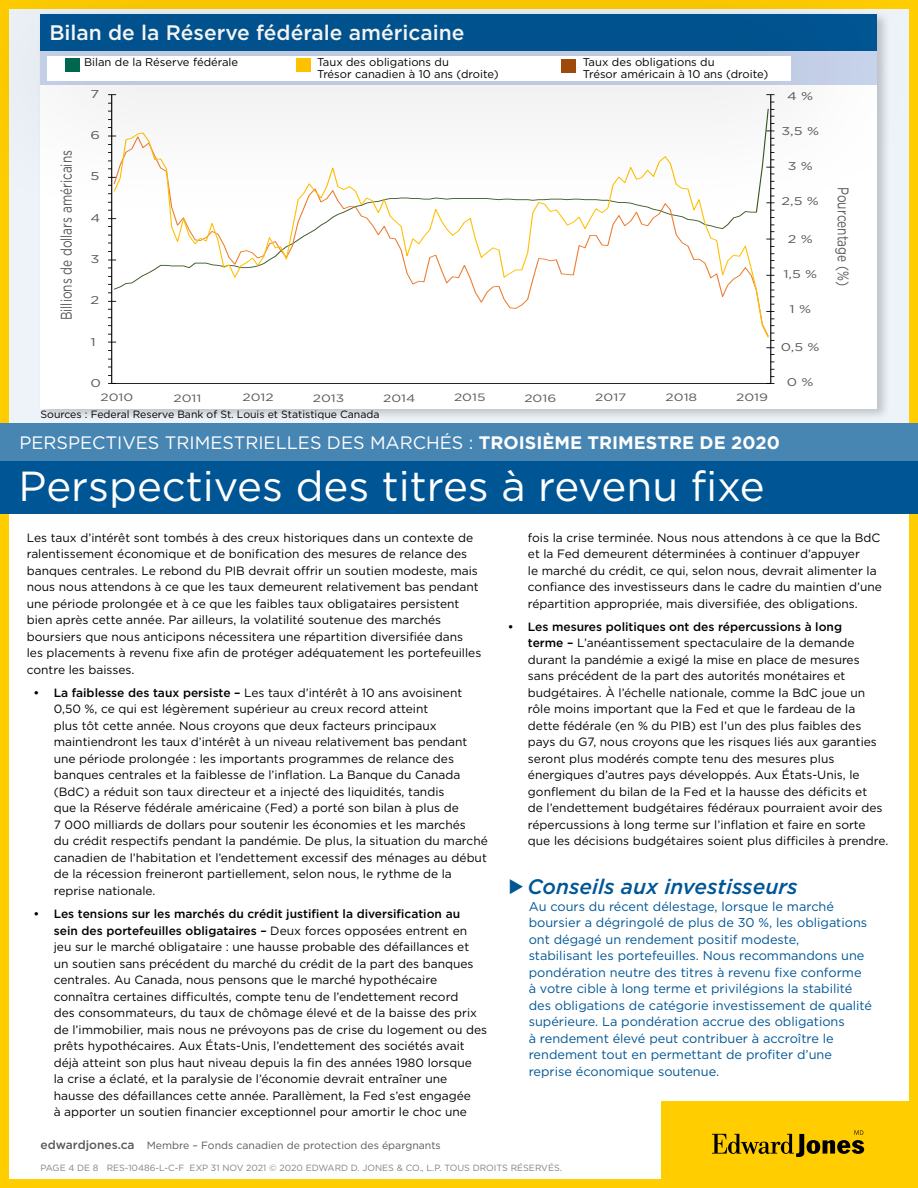
<style>
.page{position:relative;width:918px;height:1188px;background:#fff}
.page>*{position:absolute;margin:0;border:0;box-sizing:border-box;transform-origin:0 0}
.t1{font:42px "Gotham";color:#fff}
.t2{font:500 21px "Gotham";color:#fff}
.t3{font:italic 500 21px "Gotham";color:#005695}
.t4{font:18px "Gotham";color:#fff}
.t5{font:15.45px "Gotham";color:#595959;scale:.77 1}
.t6{font:12.75px/16.5px "Gotham";color:#005695}
.t7{font:12px/16.5px "Gotham";color:#000}
.t8{font:11.25px/12px "Gotham";color:#000}
.t9{font:11.25px "Gotham";color:#595959;scale:1.3 1}
.t10{font:11.1px "Gotham";color:#595959;scale:1.29 1}
.t11{font:10.65px "Gotham";color:#595959;scale:1.29 1}
.t12{font:10.5px "Gotham";color:#58595b}
.t13{font:10.5px "Gotham";color:#000}
.t14{font:9px "Gotham";color:#808285}
.s1{font-weight:700}
.s2{font-weight:500}
.s3{font-weight:500;font-size:12px}
</style>
<div class="page">
<div style="left:1px;top:0;width:917px;height:466px;background:#edf3f8"></div>
<div style="left:0;top:0;width:918px;height:1188px;border:9px solid #ffcd00"></div>
<div style="left:662px;top:1102px;width:256px;height:86px;background:#ffcd00"></div>
<div style="left:0;top:423px;width:918px;height:91px;background:#005695"></div>
<div style="left:0;top:423px;width:918px;height:38px;background:#4785b3"></div>
<svg style="left:712px;top:1130px;width:152px;height:27px"></svg>
<div style="left:37px;top:11px;width:853px;height:410px;background:#000;opacity:.2"></div>
<div style="left:40px;top:14px;width:837px;height:394px;background:#fff"></div>
<hr style="left:771px;top:95px;width:1px;height:288px;background:#000">
<hr style="left:111px;top:95px;width:1px;height:288px;background:#000">
<hr style="left:112px;top:383px;width:659px;height:1px;background:#000">
<svg style="left:113px;top:230px;width:656px;height:108px"></svg>
<div style="left:0;top:0;width:918px;height:230px;background:#000;opacity:.12"></div>
<div style="left:48px;top:56px;width:743px;height:25px;background:#fff"></div>
<div style="left:65px;top:59px;width:14px;height:13px;background:#00674e"></div>
<div style="left:296px;top:59px;width:14px;height:13px;background:#ffc000"></div>
<div style="left:562px;top:59px;width:14px;height:13px;background:#9d4a0a"></div>
<h2 class="t2" style="left:49px;top:19px;width:417px">Bilan de la Réserve fédérale américaine</h2>
<p class="t8" style="left:84px;top:56px;width:156px">Bilan de la Réserve fédérale</p>
<p class="t8" style="left:317px;top:56px;width:183px">Taux des obligations du<br>Trésor canadien à 10 ans (droite)</p>
<p class="t8" style="left:583px;top:56px;width:187px">Taux des obligations du<br>Trésor américain à 10 ans (droite)</p>
<p class="t9" style="left:91px;top:87px;width:8px">7</p>
<p class="t5" style="left:56px;top:320px;width:223px;rotate:-90deg">Billions de dollars américains</p>
<p class="t9" style="left:91px;top:128px;width:9px">6</p>
<p class="t9" style="left:91px;top:169px;width:8px">5</p>
<p class="t9" style="left:91px;top:211px;width:9px">4</p>
<p class="t9" style="left:91px;top:252px;width:8px">3</p>
<p class="t9" style="left:91px;top:293px;width:8px">2</p>
<p class="t9" style="left:91px;top:334px;width:6px">1</p>
<p class="t9" style="left:91px;top:376px;width:10px">0</p>
<p class="t11" style="left:101px;top:391px;width:27px">2010</p>
<p class="t11" style="left:174px;top:391px;width:23px">2011</p>
<p class="t11" style="left:242px;top:391px;width:26px">2012</p>
<p class="t11" style="left:313px;top:391px;width:26px">2013</p>
<p class="t11" style="left:383px;top:391px;width:26px">2014</p>
<p class="t11" style="left:454px;top:391px;width:26px">2015</p>
<p class="t11" style="left:524px;top:391px;width:26px">2016</p>
<p class="t11" style="left:595px;top:391px;width:26px">2017</p>
<p class="t11" style="left:666px;top:390px;width:26px">2018</p>
<p class="t11" style="left:736px;top:391px;width:26px">2019</p>
<p class="t13" style="left:40px;top:408px;width:341px">Sources : Federal Reserve Bank of St. Louis et Statistique Canada</p>
<p class="t10" style="left:787px;top:89px;width:22px">4 %</p>
<p class="t10" style="left:781px;top:124px;width:31px">3,5 %</p>
<p class="t10" style="left:788px;top:159px;width:21px">3 %</p>
<p class="t10" style="left:782px;top:194px;width:30px">2,5 %</p>
<p class="t10" style="left:788px;top:232px;width:21px">2 %</p>
<p class="t10" style="left:783px;top:267px;width:28px">1,5 %</p>
<p class="t10" style="left:790px;top:302px;width:18px">1 %</p>
<p class="t10" style="left:781px;top:340px;width:32px">0,5 %</p>
<p class="t10" style="left:787px;top:375px;width:22px">0 %</p>
<h3 class="t4" style="left:20px;top:431px;width:762px">PERSPECTIVES TRIMESTRIELLES DES MARCHÉS : <span class="s1">TROISIÈME TRIMESTRE DE 2020</span></h3>
<h1 class="t1" style="left:19px;top:459px;width:748px">Perspectives des titres à revenu fixe</h1>
<p class="t5" style="left:853px;top:187px;width:131px;rotate:90deg">Pourcentage (%)</p>
<p class="t7" style="left:27px;top:529px;width:456px">Les taux d’intérêt sont tombés à des creux historiques dans un contexte de ralentissement économique et de bonification des mesures de relance des banques centrales. Le rebond du PIB devrait offrir un soutien modeste, mais nous nous attendons à ce que les taux demeurent relativement bas pendant une période prolongée et à ce que les faibles taux obligataires persistent bien après cette année. Par ailleurs, la volatilité soutenue des marchés boursiers que nous anticipons nécessitera une répartition diversifiée dans les placements à revenu fixe afin de protéger adéquatement les portefeuilles contre les baisses.</p>
<p class="t7" style="left:54px;top:684px;width:436px;text-indent:-20px"><span class="s2">• La faiblesse des taux persiste –</span> Les taux d’intérêt à 10 ans avoisinent 0,50 %, ce qui est légèrement supérieur au creux record atteint<br>plus tôt cette année. Nous croyons que deux facteurs principaux maintiendront les taux d’intérêt à un niveau relativement bas pendant une période prolongée : les importants programmes de relance des banques centrales et la faiblesse de l’inflation. La Banque du Canada (BdC) a réduit son taux directeur et a injecté des liquidités, tandis<br>que la Réserve fédérale américaine (Fed) a porté son bilan à plus de<br>7 000 milliards de dollars pour soutenir les économies et les marchés<br>du crédit respectifs pendant la pandémie. De plus, la situation du marché canadien de l’habitation et l’endettement excessif des ménages au début de la récession freineront partiellement, selon nous, le rythme de la reprise nationale.</p>
<p class="t7" style="left:54px;top:905px;width:435px;text-indent:-20px"><span class="s2">• Les tensions sur les marchés du crédit justifient la diversification au sein des portefeuilles obligataires –</span> Deux forces opposées entrent en jeu sur le marché obligataire : une hausse probable des défaillances et<br>un soutien sans précédent du marché du crédit de la part des banques centrales. Au Canada, nous pensons que le marché hypothécaire connaîtra certaines difficultés, compte tenu de l’endettement record<br>des consommateurs, du taux de chômage élevé et de la baisse des prix de l’immobilier, mais nous ne prévoyons pas de crise du logement ou des prêts hypothécaires. Aux États-Unis, l’endettement des sociétés avait déjà atteint son plus haut niveau depuis la fin des années 1980 lorsque<br>la crise a éclaté, et la paralysie de l’économie devrait entraîner une hausse des défaillances cette année. Parallèment, la Fed s’est engagée<br>à apporter un soutien financier exceptionnel pour amortir le choc une</p>
<p class="t12" style="left:40px;top:1138px;width:402px"><span class="s3">edwardjones.ca</span> Membre – Fonds canadien de protection des épargnants</p>
<p class="t7" style="left:528px;top:529px;width:356px">fois la crise terminée. Nous nous attendons à ce que la BdC et la Fed demeurent déterminées à continuer d’appuyer<br>le marché du crédit, ce qui, selon nous, devrait alimenter la confiance des investisseurs dans le cadre du maintien d’une répartition appropriée, mais diversifiée, des obligations.</p>
<p class="t7" style="left:528px;top:618px;width:362px;text-indent:-20px"><span class="s2">• Les mesures politiques ont des répercussions à long<br>terme –</span> L’anéantissement spectaculaire de la demande durant la pandémie a exigé la mise en place de mesures sans précédent de la part des autorités monétaires et budgétaires. À l’échelle nationale, comme la BdC joue un rôle moins important que la Fed et que le fardeau de la dette fédérale (en % du PIB) est l’un des plus faibles des pays du G7, nous croyons que les risques liés aux garanties seront plus modérés compte tenu des mesures plus énergiques d’autres pays développés. Aux États-Unis, le gonflement du bilan de la Fed et la hausse des déficits et<br>de l’endettement budgétaires fédéraux pourraient avoir des répercussions à long terme sur l’inflation et faire en sorte que les décisions budgétaires soient plus difficiles à prendre.</p>
<h2 class="t3" style="left:508px;top:873px;width:290px">◆ Conseils aux investisseurs</h2>
<p class="t6" style="left:529px;top:898px;width:345px">Au cours du récent délestage, lorsque le marché boursier a dégringolé de plus de 30 %, les obligations ont dégagé un rendement positif modeste,<br>stabilisant les portefeuilles. Nous recommandons une pondération neutre des titres à revenu fixe conforme à votre cible à long terme et privilégions la stabilité des obligations de catégorie investissement de qualité supérieure. La pondération accrue des obligations<br>à rendement élevé peut contribuer à accroître le rendement tout en permettant de profiter d’une reprise économique soutenue.</p>
<p class="t14" style="left:40px;top:1162px;width:523px">PAGE 4 DE 8 RES-10486-L-C-F EXP 31 NOV 2021 © 2020 EDWARD D. JONES &amp; CO., L.P. TOUS DROITS RÉSERVÉS.</p>
</div>
